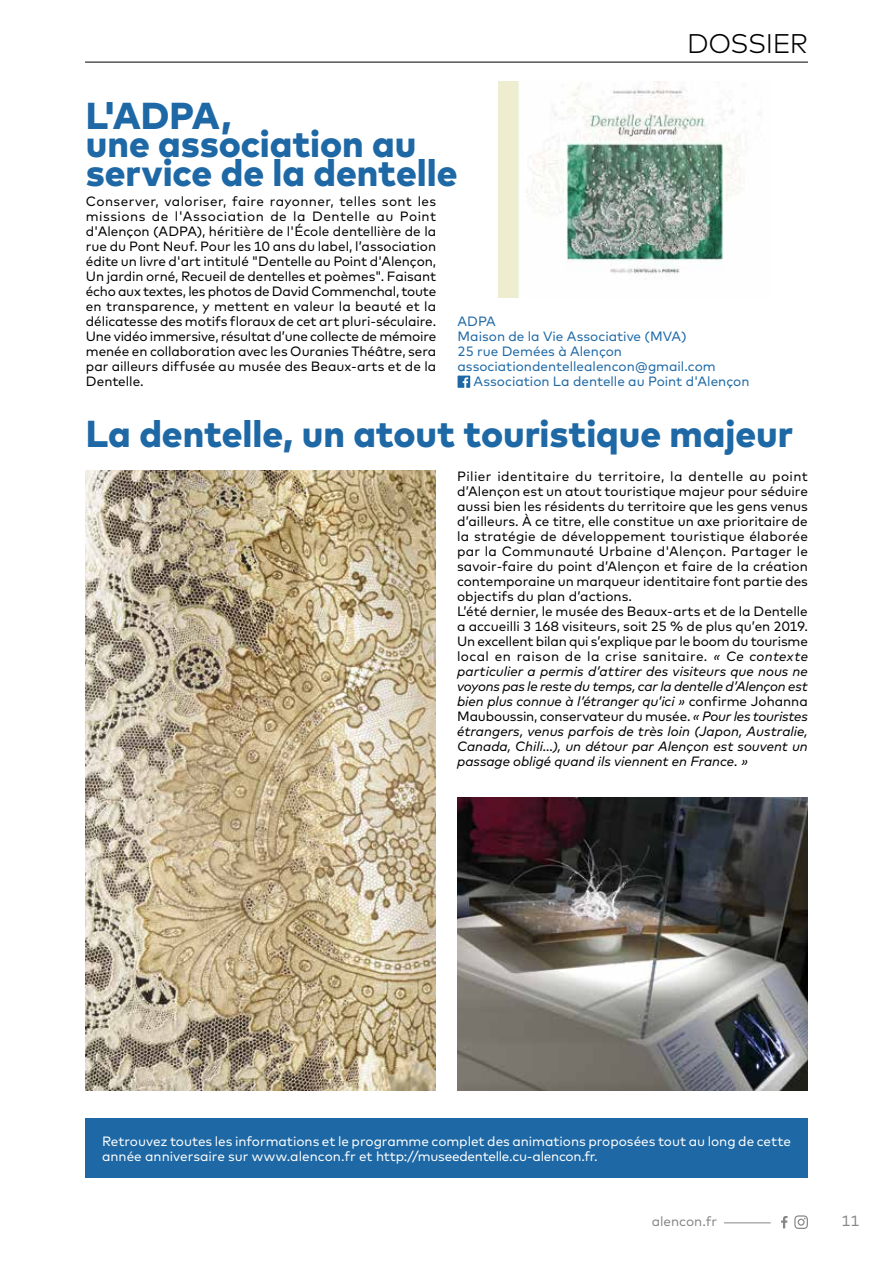
<style>
.page{position:relative;width:893px;height:1263px;background:#fff}
.page>*{position:absolute;margin:0;border:0;box-sizing:border-box;transform-origin:0 0}
.t1{font:800 37.5px/28.5px "Mark";color:#1d68a5}
.t2{font:300 27px "Mark";letter-spacing:-.02em;color:#000}
.t3{font:15px "Mark";color:#878787}
.t4{font:13.5px/15px "Mark";color:#000;text-align:justify}
.t5{font:13.5px/15px "Mark";letter-spacing:-.005em;color:#fff}
.t6{font:13.5px "Mark";color:#1d68a5}
.t7{font:13.5px "Mark";color:#878787}
.s1{font-style:italic}
</style>
<div class="page">
<svg style="left:458px;top:376px;width:12px;height:12px"></svg>
<div style="left:85px;top:1118px;width:723px;height:60px;background:#1d68a5"></div>
<img style="left:498px;top:82px;width:242px;height:216px">
<img style="left:85px;top:471px;width:351px;height:620px">
<img style="left:457px;top:798px;width:351px;height:293px">
<hr style="left:724px;top:1222px;width:47px;height:1px;background:#878787">
<svg style="left:794px;top:1215px;width:14px;height:14px"></svg>
<svg style="left:781px;top:1216px;width:6px;height:12px"></svg>
<hr style="left:85px;top:62px;width:723px;height:1px;background:#000">
<h1 class="t1" style="left:86px;top:102px;width:373px">L'ADPA,<br>une association au service de la dentelle</h1>
<h2 class="t2" style="left:687px;top:28px;width:122px">DOSSIER</h2>
<p class="t4" style="left:86px;top:194px;width:352px">Conserver, valoriser, faire rayonner, telles sont les missions de l'Association de la Dentelle au Point d'Alençon (ADPA), héritière de l'École dentellière de la rue du Pont Neuf. Pour les 10 ans du label, l’association édite un livre d'art intitulé "Dentelle au Point d'Alençon, Un jardin orné, Recueil de dentelles et poèmes". Faisant écho aux textes, les photos de David Commenchal, toute en transparence, y mettent en valeur la beauté et la délicatesse des motifs floraux de cet art pluri-séculaire.<br>Une vidéo immersive, résultat d’une collecte de mémoire menée en collaboration avec les Ouranies Théâtre, sera par ailleurs diffusée au musée des Beaux-arts et de la Dentelle.</p>
<p class="t6" style="left:458px;top:314px;width:40px">ADPA</p>
<p class="t6" style="left:458px;top:329px;width:231px">Maison de la Vie Associative (MVA)</p>
<p class="t6" style="left:458px;top:344px;width:166px">25 rue Demées à Alençon</p>
<p class="t6" style="left:458px;top:359px;width:260px">associationdentellealencon@gmail.com</p>
<p class="t6" style="left:474px;top:374px;width:277px">Association La dentelle au Point d'Alençon</p>
<h1 class="t1" style="left:86px;top:420px;width:709px">La dentelle, un atout touristique majeur</h1>
<p class="t4" style="left:457px;top:469px;width:352px;text-align:left">Pilier identitaire du territoire, la dentelle au point d’Alençon est un atout touristique majeur pour séduire aussi bien les résidents du territoire que les gens venus d’ailleurs. À ce titre, elle constitue un axe prioritaire de la stratégie de développement touristique élaborée par la Communauté Urbaine d'Alençon. Partager le savoir-faire du point d’Alençon et faire de la création contemporaine un marqueur identitaire font partie des objectifs du plan d’actions.<br>L’été dernier, le musée des Beaux-arts et de la Dentelle a accueilli 3 168 visiteurs, soit 25 % de plus qu’en 2019.<br>Un excellent bilan qui s’explique par le boom du tourisme local en raison de la crise sanitaire. <span class="s1">« Ce contexte particulier a permis d’attirer des visiteurs que nous ne voyons pas le reste du temps, car la dentelle d’Alençon est bien plus connue à l’étranger qu’ici »</span> confirme Johanna Mauboussin, conservateur du musée. <span class="s1">« Pour les touristes étrangers, venus parfois de très loin (Japon, Australie, Canada, Chili…), un détour par Alençon est souvent un passage obligé quand ils viennent en France. »</span></p>
<p class="t5" style="left:102px;top:1134px;width:690px">Retrouvez toutes les informations et le programme complet des animations proposées tout au long de cette année anniversaire sur www.alencon.fr et http://museedentelle.cu-alencon.fr.</p>
<p class="t7" style="left:652px;top:1213px;width:67px">alencon.fr</p>
<p class="t3" style="left:841px;top:1212px;width:19px">11</p>
</div>
